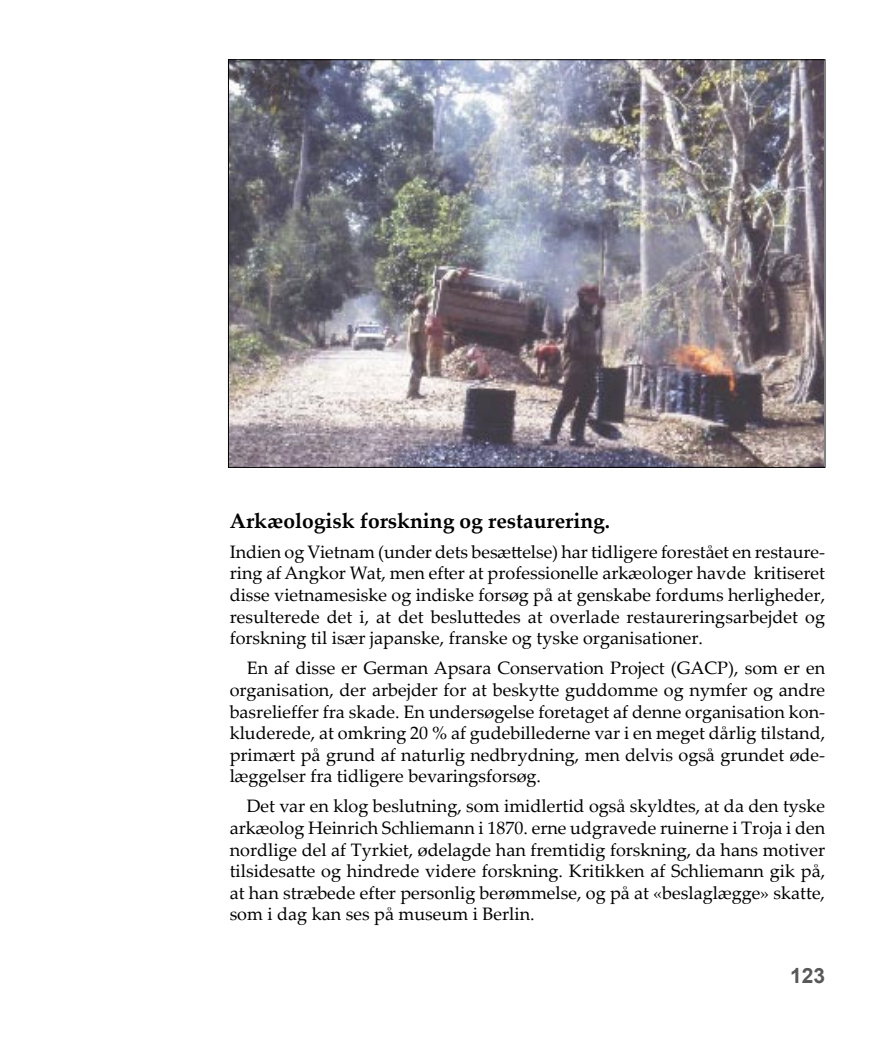
<style>
.page{position:relative;width:889px;height:1063px;background:#fff}
.page>*{position:absolute;margin:0;border:0;box-sizing:border-box;transform-origin:0 0}
.t1{font:700 21px "Palatino Linotype";color:#000}
.t2{font:700 21px "Arial";color:#58585a}
.t3{font:18px/21.6px "Palatino Linotype";color:#000;text-align:justify}
</style>
<div class="page">
<img style="left:230px;top:62px;width:593px;height:404px">
<p class="t1" style="left:230px;top:506px;width:382px">Arkæologisk forskning og restaurering.</p>
<p class="t3" style="left:230px;top:540px;width:597px">Indien og Vietnam (under dets besættelse) har tidligere forestået en restaure&shy;ring af Angkor Wat, men efter at professionelle arkæologer havde kritiseret disse vietnamesiske og indiske forsøg på at genskabe fordums herligheder, resulterede det i, at det besluttedes at overlade restaureringsarbejdet og forskning til især japanske, franske og tyske organisationer.</p>
<p class="t3" style="left:230px;top:657px;width:597px;text-indent:17px">En af disse er German Apsara Conservation Project (GACP), som er en organisation, der arbejder for at beskytte guddomme og nymfer og andre basrelieffer fra skade. En undersøgelse foretaget af denne organisation kon&shy;kluderede, at omkring 20 % af gudebillederne var i en meget dårlig tilstand, primært på grund af naturlig nedbrydning, men delvis også grundet øde&shy;læggelser fra tidligere bevaringsforsøg.</p>
<p class="t3" style="left:230px;top:795px;width:597px;text-indent:17px">Det var en klog beslutning, som imidlertid også skyldtes, at da den tyske arkæolog Heinrich Schliemann i 1870. erne udgravede ruinerne i Troja i den nordlige del af Tyrkiet, ødelagde han fremtidig forskning, da hans motiver tilsidesatte og hindrede videre forskning. Kritikken af Schliemann gik på, at han stræbede efter personlig berømmelse, og på at «beslaglægge» skatte, som i dag kan ses på museum i Berlin.</p>
<p class="t2" style="left:790px;top:961px;width:37px">123</p>
</div>
